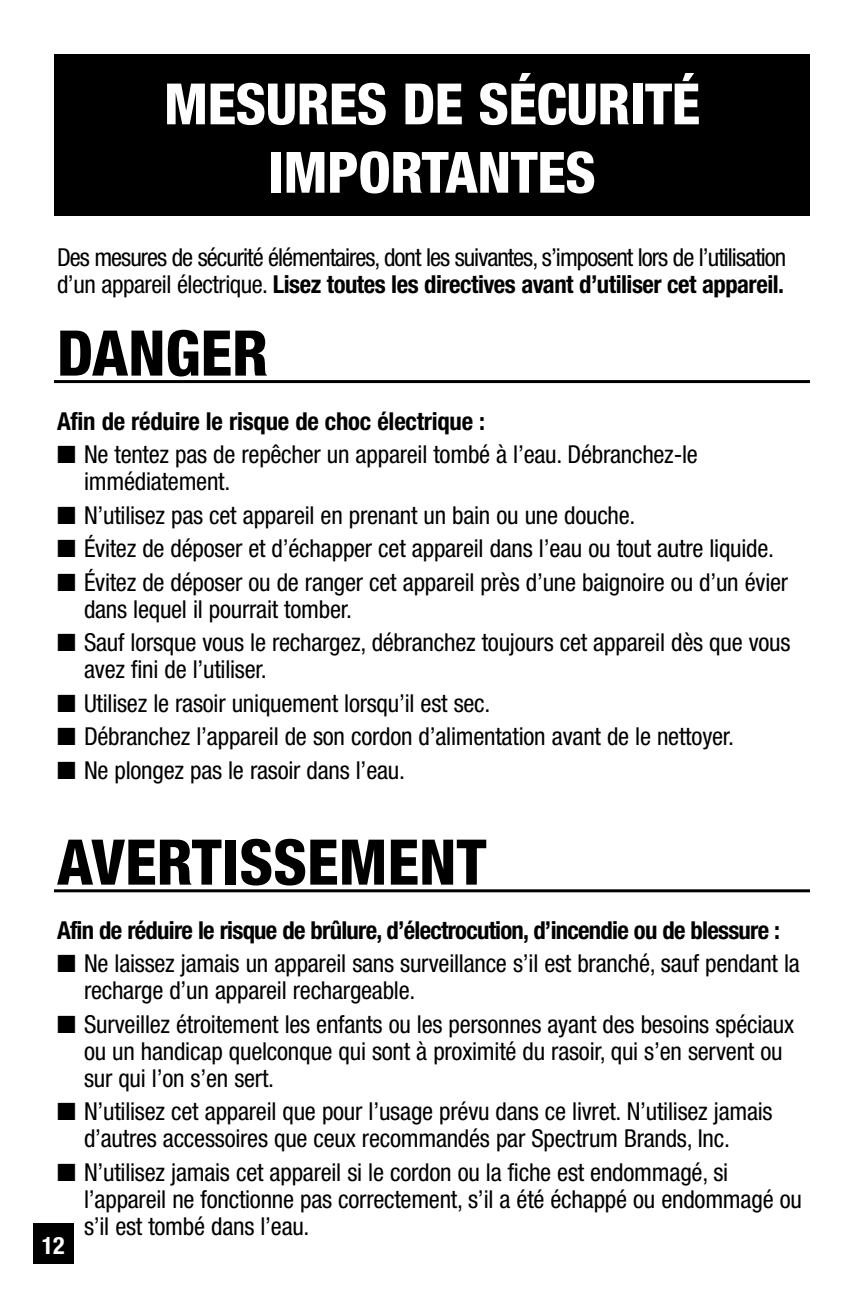
<style>
.page{position:relative;width:864px;height:1296px;background:#fff}
.page>*{position:absolute;margin:0;border:0;box-sizing:border-box;transform-origin:0 0}
.t1{font:800 condensed 63px "Helvetica Neue";color:#000}
.t2{font:800 condensed 57px/68.4px "Helvetica Neue";letter-spacing:-.01em;color:#fff;text-align:center}
.t3{font:condensed 24.6px/27px "Helvetica Neue";letter-spacing:-.01em;color:#000}
.t4{font:condensed 24.6px/27px "Helvetica Neue";letter-spacing:-.04em;color:#000}
.t5{font:700 condensed 24.6px "Helvetica Neue";letter-spacing:-.03em;color:#000}
.t6{font:700 condensed 24.6px "Helvetica Neue";letter-spacing:-.01em;color:#000}
.t7{font:700 condensed 24px "Helvetica Neue";color:#fff}
.s1{font-weight:700}
</style>
<div class="page">
<div style="left:54px;top:55px;width:756px;height:161px;background:#000"></div>
<div style="left:33px;top:1223px;width:41px;height:41px;background:#000"></div>
<hr style="left:54px;top:889px;width:756px;height:3px;background:#000">
<hr style="left:54px;top:380px;width:756px;height:3px;background:#000">
<h2 class="t2" style="left:164px;top:69px;width:538px">MESURES DE SÉCURITÉ<br>IMPORTANTES</h2>
<p class="t4" style="left:57px;top:243px;width:731px">Des mesures de sécurité élémentaires, dont les suivantes, s’imposent lors de l’utilisation d’un appareil électrique. <span class="s1">Lisez toutes les directives avant d’utiliser cet appareil.</span></p>
<h1 class="t1" style="left:57px;top:314px;width:213px">DANGER</h1>
<p class="t6" style="left:57px;top:406px;width:430px">Afin de réduire le risque de choc électrique :</p>
<p class="t3" style="left:84px;top:441px;width:615px;text-indent:-27px">■ Ne tentez pas de repêcher un appareil tombé à l’eau. Débranchez-le immédiatement.</p>
<p class="t3" style="left:57px;top:501px;width:580px">■ N’utilisez pas cet appareil en prenant un bain ou une douche.</p>
<p class="t3" style="left:57px;top:535px;width:719px">■ Évitez de déposer et d’échapper cet appareil dans l’eau ou tout autre liquide.</p>
<p class="t3" style="left:84px;top:568px;width:706px;text-indent:-27px">■ Évitez de déposer ou de ranger cet appareil près d’une baignoire ou d’un évier dans lequel il pourrait tomber.</p>
<p class="t3" style="left:84px;top:629px;width:708px;text-indent:-27px">■ Sauf lorsque vous le rechargez, débranchez toujours cet appareil dès que vous avez fini de l’utiliser.</p>
<p class="t3" style="left:57px;top:689px;width:435px">■ Utilisez le rasoir uniquement lorsqu’il est sec.</p>
<p class="t3" style="left:57px;top:723px;width:679px">■ Débranchez l’appareil de son cordon d’alimentation avant de le nettoyer.</p>
<p class="t3" style="left:57px;top:756px;width:349px">■ Ne plongez pas le rasoir dans l’eau.</p>
<h1 class="t1" style="left:57px;top:823px;width:431px">AVERTISSEMENT</h1>
<p class="t5" style="left:57px;top:915px;width:725px">Afin de réduire le risque de brûlure, d’électrocution, d’incendie ou de blessure :</p>
<p class="t3" style="left:84px;top:950px;width:717px;text-indent:-27px">■ Ne laissez jamais un appareil sans surveillance s’il est branché, sauf pendant la recharge d’un appareil rechargeable.</p>
<p class="t3" style="left:84px;top:1010px;width:712px;text-indent:-27px">■ Surveillez étroitement les enfants ou les personnes ayant des besoins spéciaux ou un handicap quelconque qui sont à proximité du rasoir, qui s’en servent ou sur qui l’on s’en sert.</p>
<p class="t3" style="left:84px;top:1098px;width:690px;text-indent:-27px">■ N’utilisez cet appareil que pour l’usage prévu dans ce livret. N’utilisez jamais d’autres accessoires que ceux recommandés par Spectrum Brands, Inc.</p>
<p class="t3" style="left:84px;top:1158px;width:720px;text-indent:-27px">■ N’utilisez jamais cet appareil si le cordon ou la fiche est endommagé, si l’appareil ne fonctionne pas correctement, s’il a été échappé ou endommagé ou s’il est tombé dans l’eau.</p>
<p class="t7" style="left:42px;top:1231px;width:25px">12</p>
</div>
